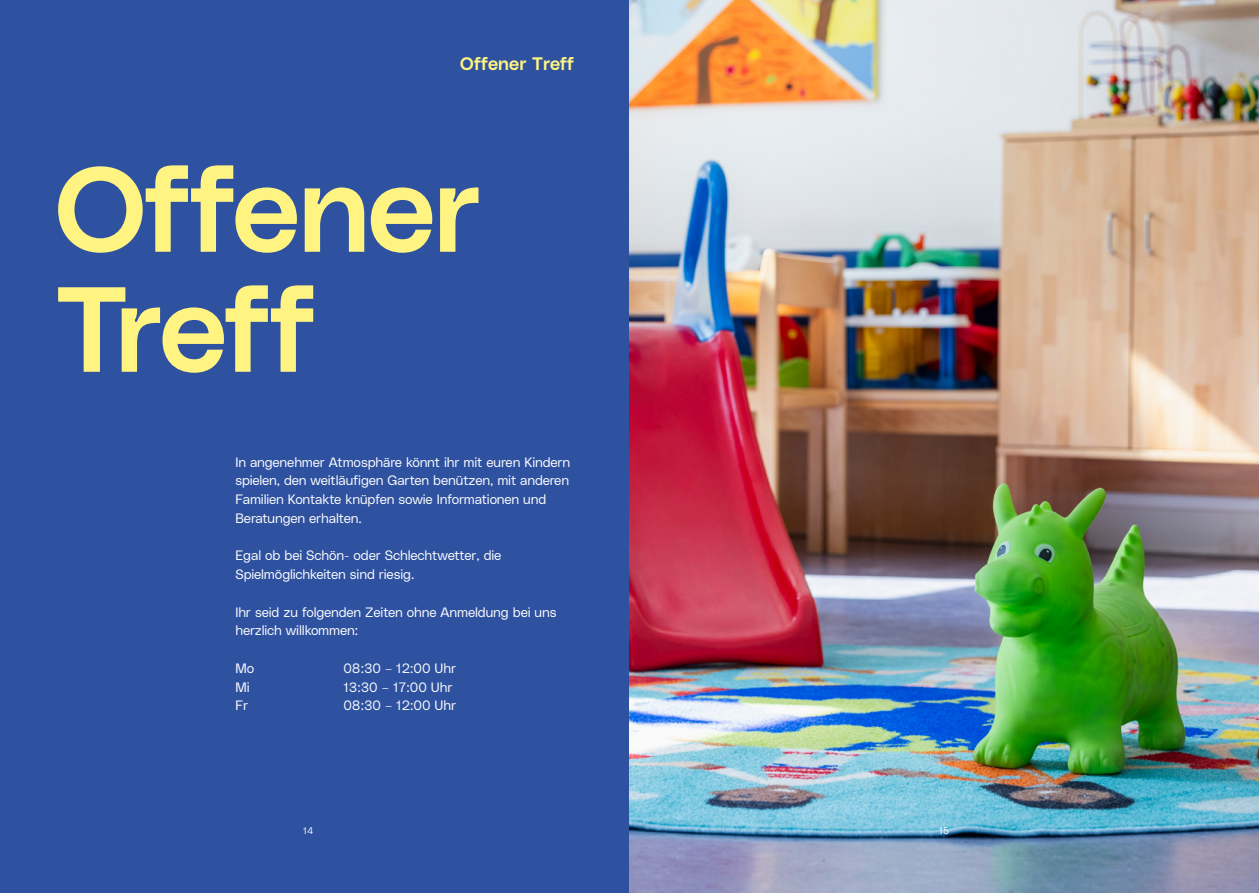
<style>
.page{position:relative;width:1259px;height:893px;background:#2f52a0}
.page>*{position:absolute;margin:0;border:0;box-sizing:border-box;transform-origin:0 0}
.t1{font:120px/120px "Lentia Nova Median";letter-spacing:-.015em;color:#fff482}
.t2{font:18px "Lentia Nova Median";letter-spacing:.005em;color:#fff482}
.t3{font:13.5px/18.8px "Lentia Nova Slim";letter-spacing:-.01em;color:#fff}
.t4{font:9.6px "Lentia Nova Slim";color:#fff}
</style>
<div class="page">
<img style="left:629px;top:0;width:630px;height:893px">
<h2 class="t2" style="left:460px;top:49px;width:115px">Offener Treff</h2>
<h1 class="t1" style="left:55px;top:139px;width:427px">Offener<br>Treff</h1>
<p class="t3" style="left:235px;top:452px;width:336px">In angenehmer Atmosphäre könnt ihr mit euren Kindern spielen, den weitläufigen Garten benützen, mit anderen Familien Kontakte knüpfen sowie Informationen und Beratungen erhalten.</p>
<p class="t3" style="left:235px;top:545px;width:268px">Egal ob bei Schön- oder Schlechtwetter, die<br>Spielmöglichkeiten sind riesig.</p>
<p class="t3" style="left:235px;top:602px;width:323px">Ihr seid zu folgenden Zeiten ohne Anmeldung bei uns herzlich willkommen:</p>
<p class="t3" style="left:235px;top:658px;width:20px">Mo</p>
<p class="t3" style="left:343px;top:658px;width:114px">08:30 – 12:00 Uhr</p>
<p class="t3" style="left:235px;top:677px;width:16px">Mi</p>
<p class="t3" style="left:343px;top:677px;width:111px">13:30 – 17:00 Uhr</p>
<p class="t3" style="left:235px;top:695px;width:14px">Fr</p>
<p class="t3" style="left:343px;top:695px;width:114px">08:30 – 12:00 Uhr</p>
<p class="t4" style="left:303px;top:824px;width:12px">14</p>
<p class="t4" style="left:939px;top:824px;width:11px">15</p>
</div>
